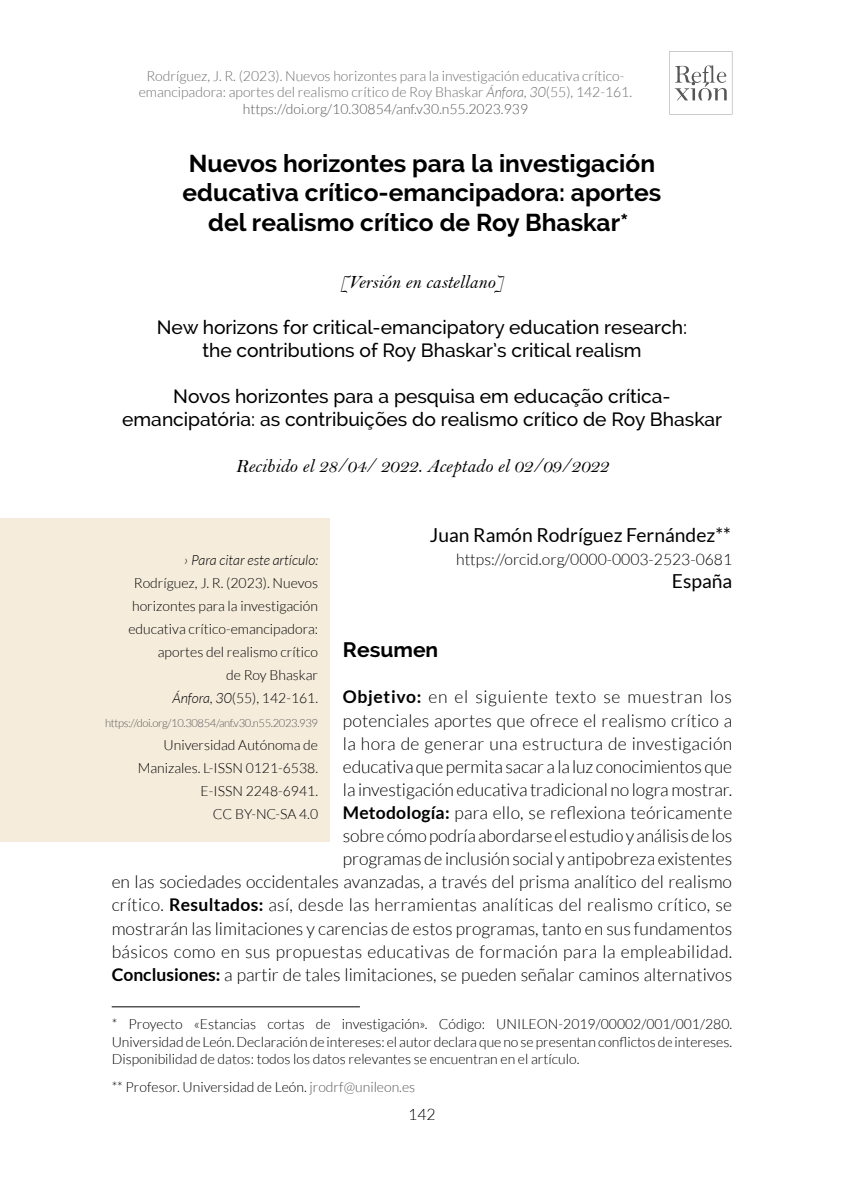
<style>
.page{position:relative;width:844px;height:1191px;background:#fff}
.page>*{position:absolute;margin:0;border:0;box-sizing:border-box;transform-origin:0 0}
.t1{font:700 24.5px/29.4px "Raleway";color:#000;text-align:center}
.t2{font:700 21px "Raleway";color:#000}
.t3{font:500 19.25px/23.1px "Raleway";color:#000;text-align:center}
.t4{font:19.25px "Bell MT Italic";color:#000}
.t5{font:19.25px "Lato";color:#000}
.t6{font:300 17.5px/23.1px "Lato";color:#000;text-align:right}
.t7{font:300 15.75px "Lato";color:#000}
.t8{font:300 14px/23.1px "Lato";color:#000;text-align:right}
.t9{font:300 14px/16.8px "Lato";color:#6f6f6e;text-align:center}
.t10{font:italic 300 14px "Lato";color:#000}
.t11{font:300 11.2px "Lato";letter-spacing:-.03em;color:#565656}
.s1{font-style:italic}
.s2{color:#565656}
.s3{font-weight:700}
</style>
<div class="page">
<svg style="left:669px;top:51px;width:63px;height:63px"></svg>
<hr style="left:112px;top:1006px;width:248px;height:1px;background:#000">
<div style="left:0;top:518px;width:330px;height:324px;background:#f6ecdc"></div>
<p class="t9" style="left:139px;top:67px;width:495px">Rodríguez, J. R. (2023). Nuevos horizontes para la investigación educativa crítico&shy;emancipadora: aportes del realismo crítico de Roy Bhaskar <span class="s1">Ánfora, 30</span>(55), 142-161. <span class="s2">https://doi.org/10.30854/anf.v30.n55.2023.939</span></p>
<h1 class="t1" style="left:182px;top:149px;width:480px">Nuevos horizontes para la investigación educativa crítico-emancipadora: aportes del realismo crítico de Roy Bhaskar*</h1>
<p class="t4" style="left:340px;top:270px;width:165px">[Versión en castellano]</p>
<p class="t3" style="left:157px;top:315px;width:531px">New horizons for critical-emancipatory education research: the contributions of Roy Bhaskar’s critical realism</p>
<p class="t3" style="left:122px;top:385px;width:601px">Novos horizontes para a pesquisa em educação crítica&shy;emancipatória: as contribuições do realismo crítico de Roy Bhaskar</p>
<p class="t4" style="left:235px;top:455px;width:375px">Recibido el 28/04/ 2022. Aceptado el 02/09/2022</p>
<p class="t5" style="left:429px;top:524px;width:302px">Juan Ramón Rodríguez Fernández**</p>
<p class="t7" style="left:456px;top:551px;width:277px">https://orcid.org/0000-0003-2523-0681</p>
<p class="t5" style="left:671px;top:570px;width:62px">España</p>
<p class="t10" style="left:184px;top:552px;width:135px">› Para citar este artículo:</p>
<p class="t8" style="left:128px;top:571px;width:191px">Rodríguez, J. R. (2023). Nuevos horizontes para la investigación educativa crítico-emancipadora: aportes del realismo crítico<br>de Roy Bhaskar<br><span class="s1">Ánfora, 30</span>(55), 142-161.</p>
<p class="t11" style="left:105px;top:716px;width:214px">https://doi.org/10.30854/anf.v30.n55.2023.939</p>
<p class="t8" style="left:138px;top:733px;width:182px">Universidad Autónoma de<br>Manizales. L-ISSN 0121-6538.<br>E-ISSN 2248-6941.<br>CC BY-NC-SA 4.0</p>
<p class="t2" style="left:343px;top:638px;width:97px">Resumen</p>
<p class="t6" style="left:112px;top:685px;width:622px"><span class="s3">Objetivo:</span> en el siguiente texto se muestran los<br>potenciales aportes que ofrece el realismo crítico a<br>la hora de generar una estructura de investigación<br>educativa que permita sacar a la luz conocimientos que<br>la investigación educativa tradicional no logra mostrar.<br><span class="s3">Metodología:</span> para ello, se reflexiona teóricamente<br>sobre cómo podría abordarse el estudio y análisis de los<br>programas de inclusión social y antipobreza existentes<br>en las sociedades occidentales avanzadas, a través del prisma analítico del realismo crítico. <span class="s3">Resultados:</span> así, desde las herramientas analíticas del realismo crítico, se mostrarán las limitaciones y carencias de estos programas, tanto en sus fundamentos básicos como en sus propuestas educativas de formación para la empleabilidad.<br><span class="s3">Conclusiones:</span> a partir de tales limitaciones, se pueden señalar caminos alternativos</p>
<p class="t8" style="left:112px;top:1015px;width:622px;line-height:17.5px;text-align:justify">* Proyecto «Estancias cortas de investigación». Código: UNILEON-2019/00002/001/001/280.<br>Universidad de León. Declaración de intereses: el autor declara que no se presentan conflictos de intereses.<br>Disponibilidad de datos: todos los datos relevantes se encuentran en el artículo.</p>
<p class="t8" style="left:112px;top:1075px;width:305px">** Profesor. Universidad de León. <span class="s2">jrodrf@unileon.es</span></p>
<p class="t7" style="left:408px;top:1105px;width:29px">142</p>
</div>
